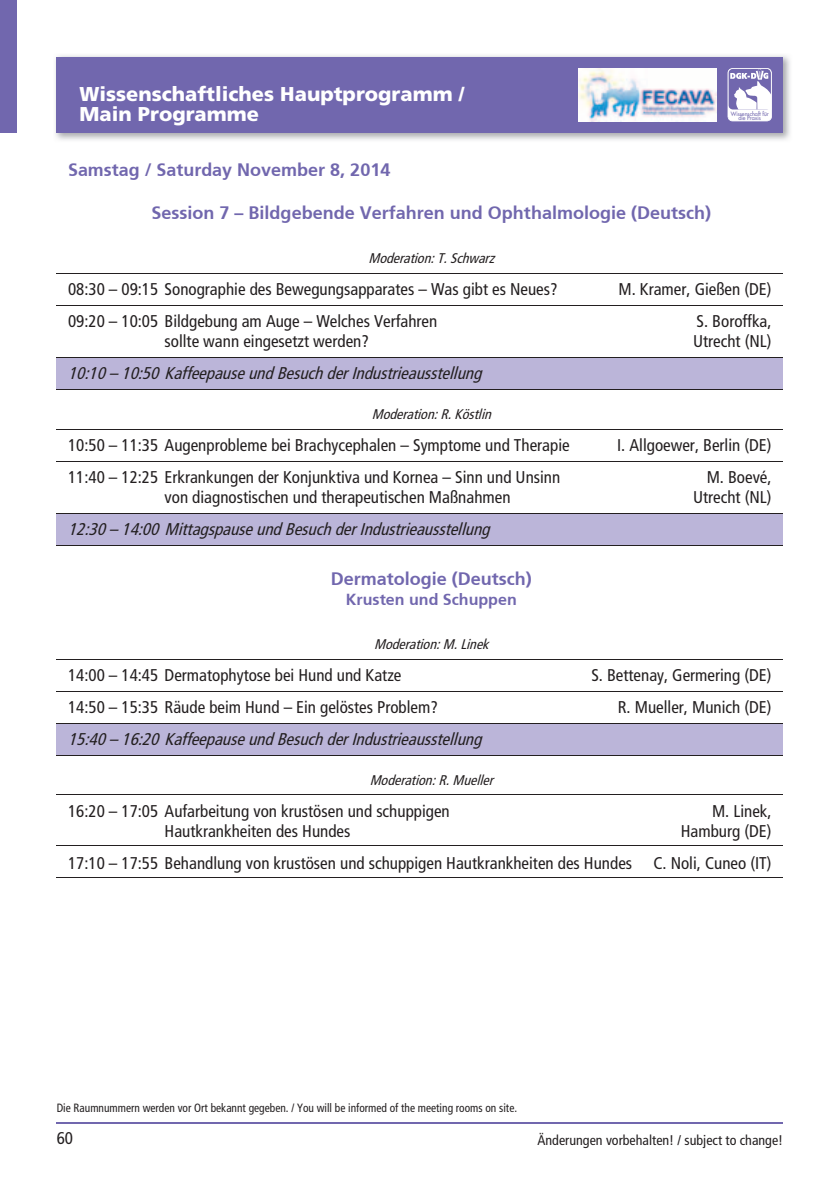
<style>
.page{position:relative;width:840px;height:1191px;background:#fff}
.page>*{position:absolute;margin:0;border:0;box-sizing:border-box;transform-origin:0 0}
.t1{font:900 20px/20px "Frutiger";color:#fff}
.t2{font:700 18px "Frutiger";color:#7167ae}
.t3{font:condensed 17px/32px "Frutiger";color:#231f20;text-align:right}
.t4{font:italic condensed 17px "Frutiger";color:#231f20}
.t5{font:700 16px "Frutiger";color:#7167ae}
.t6{font:italic condensed 14px "Frutiger";color:#231f20}
.t7{font:condensed 14px "Frutiger";color:#231f20}
.t8{font:condensed 12px "Frutiger";color:#231f20;scale:.95 1}
.t9{font:500 5.8px/4.6px "Futura Std";color:#7167ae;text-align:center;scale:.95 1}
</style>
<div class="page">
<hr style="left:57px;top:1122px;width:725px;height:1px;background:#7167ae">
<img style="left:55px;top:55px;width:735px;height:85px">
<div style="left:57px;top:57px;width:725px;height:76px;background:#7167ae"></div>
<div style="left:0;top:0;width:17px;height:133px;background:#7167ae"></div>
<div style="left:57px;top:723px;width:725px;height:32px;background:#bbb5d9"></div>
<hr style="left:57px;top:691px;width:725px;height:1px;background:#231f20">
<hr style="left:57px;top:845px;width:725px;height:1px;background:#231f20">
<hr style="left:57px;top:877px;width:725px;height:1px;background:#231f20">
<hr style="left:57px;top:659px;width:725px;height:1px;background:#231f20">
<hr style="left:57px;top:794px;width:725px;height:1px;background:#231f20">
<hr style="left:57px;top:723px;width:725px;height:1px;background:#231f20">
<hr style="left:57px;top:755px;width:725px;height:1px;background:#231f20">
<hr style="left:57px;top:274px;width:725px;height:1px;background:#231f20">
<hr style="left:57px;top:429px;width:725px;height:1px;background:#231f20">
<hr style="left:57px;top:306px;width:725px;height:1px;background:#231f20">
<hr style="left:57px;top:461px;width:725px;height:1px;background:#231f20">
<div style="left:57px;top:358px;width:725px;height:32px;background:#bbb5d9"></div>
<div style="left:57px;top:514px;width:725px;height:32px;background:#bbb5d9"></div>
<hr style="left:57px;top:357px;width:725px;height:1px;background:#231f20">
<hr style="left:57px;top:513px;width:725px;height:1px;background:#231f20">
<hr style="left:57px;top:389px;width:725px;height:1px;background:#231f20">
<hr style="left:57px;top:545px;width:725px;height:1px;background:#231f20">
<img style="left:578px;top:68px;width:137px;height:53px">
<svg style="left:727px;top:68px;width:44px;height:53px"></svg>
<p class="t1" style="left:79px;top:85px;width:386px">Wissenschaftliches Hauptprogramm /<br>Main Programme</p>
<p class="t2" style="left:68px;top:159px;width:323px">Samstag / Saturday November 8, 2014</p>
<p class="t2" style="left:151px;top:202px;width:561px">Session 7 – Bildgebende Verfahren und Ophthalmologie (Deutsch)</p>
<p class="t6" style="left:368px;top:252px;width:131px">Moderation:T.Schwarz</p>
<p class="t3" style="left:68px;top:274px;width:491px">08:30 – 09:15 Sonographie des Bewegungsapparates – Was gibt es Neues?</p>
<p class="t3" style="left:618px;top:274px;width:154px">M. Kramer, Gießen (DE)</p>
<p class="t3" style="left:68px;top:306px;width:370px">09:20 – 10:05 Bildgebung am Auge – Welches Verfahren</p>
<p class="t3" style="left:696px;top:306px;width:76px">S. Boroffka,</p>
<p class="t3" style="left:164px;top:326px;width:206px">sollte wann eingesetzt werden?</p>
<p class="t3" style="left:692px;top:326px;width:80px">Utrecht (NL)</p>
<p class="t4" style="left:68px;top:366px;width:419px">10:10– 10:50 Kaffeepauseund Besuch derIndustrieausstellung</p>
<p class="t6" style="left:371px;top:408px;width:124px">Moderation:R.Köstlin</p>
<p class="t3" style="left:68px;top:430px;width:503px">10:50 – 11:35 Augenprobleme bei Brachycephalen – Symptome und Therapie</p>
<p class="t3" style="left:617px;top:430px;width:156px">I. Allgoewer, Berlin (DE)</p>
<p class="t3" style="left:68px;top:462px;width:493px">11:40 – 12:25 Erkrankungen der Konjunktiva und Kornea – Sinn und Unsinn</p>
<p class="t3" style="left:706px;top:462px;width:66px">M. Boevé,</p>
<p class="t3" style="left:164px;top:482px;width:347px">von diagnostischen und therapeutischen Maßnahmen</p>
<p class="t3" style="left:692px;top:482px;width:80px">Utrecht (NL)</p>
<p class="t4" style="left:68px;top:522px;width:427px">12:30– 14:00 Mittagspauseund Besuch derIndustrieausstellung</p>
<p class="t2" style="left:330px;top:568px;width:203px">Dermatologie (Deutsch)</p>
<p class="t5" style="left:346px;top:590px;width:172px">Krusten und Schuppen</p>
<p class="t6" style="left:374px;top:639px;width:116px">Moderation:M.Linek</p>
<p class="t3" style="left:68px;top:661px;width:335px">14:00 – 14:45 Dermatophytose bei Hund und Katze</p>
<p class="t3" style="left:591px;top:661px;width:181px">S. Bettenay, Germering (DE)</p>
<p class="t3" style="left:68px;top:693px;width:371px">14:50 – 15:35 Räude beim Hund – Ein gelöstes Problem?</p>
<p class="t3" style="left:617px;top:693px;width:155px">R. Mueller, Munich (DE)</p>
<p class="t4" style="left:68px;top:732px;width:419px">15:40– 16:20 Kaffeepauseund Besuch derIndustrieausstellung</p>
<p class="t6" style="left:369px;top:775px;width:128px">Moderation:R.Mueller</p>
<p class="t3" style="left:68px;top:797px;width:383px">16:20 – 17:05 Aufarbeitung von krustösen und schuppigen</p>
<p class="t3" style="left:711px;top:797px;width:61px">M. Linek,</p>
<p class="t3" style="left:164px;top:817px;width:187px">Hautkrankheiten des Hundes</p>
<p class="t9" style="left:730px;top:111px;width:42px">Wissenschaft für die Praxis</p>
<p class="t3" style="left:68px;top:817px;width:704px">Hamburg (DE)<br>17:10 – 17:55 Behandlung von krustösen und schuppigen Hautkrankheiten des Hundes C. Noli, Cuneo (IT)</p>
<p class="t8" style="left:57px;top:1102px;width:486px">Die Raumnummern werden vor Ort bekannt gegeben. / You will be informed of the meeting rooms on site.</p>
<p class="t3" style="left:57px;top:1123px;width:18px">60</p>
<p class="t7" style="left:537px;top:1134px;width:247px">Änderungen vorbehalten! / subject to change!</p>
</div>
